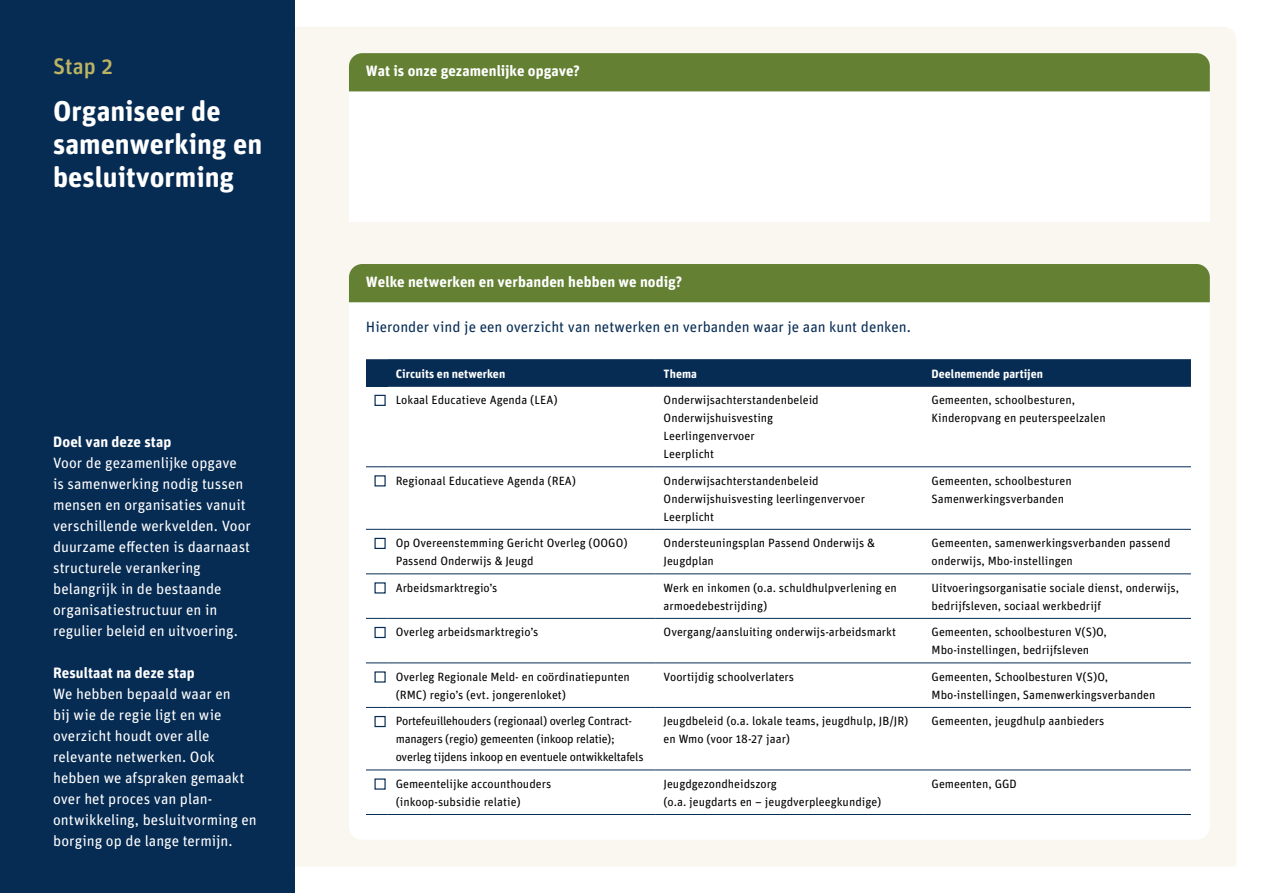
<style>
.page{position:relative;width:1263px;height:893px;background:#fff}
.page>*{position:absolute;margin:0;border:0;box-sizing:border-box;transform-origin:0 0}
.titels{font:700 28.5px/33px "Unit Rounded Pro";color:#fff}
.titels-2{font:500 22.5px "Unit Rounded Pro";color:#bcb462}
.platte_tekst{font:15px/21px "Unit Rounded Pro";color:#fff}
.platte_tekst-2{font:15px "Unit Rounded Pro";color:#072c54}
.platte_tekst-3{font:700 15px "Unit Rounded Pro";letter-spacing:.005em;color:#fff}
.t1{font:12px/18px "Unit Rounded Pro";color:#000}
.t2{font:12px/18px "Unit Rounded Pro";letter-spacing:-.02em;color:#000}
.t3{font:700 12px "Unit Rounded Pro";color:#fff}
.s1{font-weight:700}
</style>
<div class="page">
<div style="left:295px;top:27px;width:941px;height:839px;background:#f9f7f0"></div>
<div style="left:0;top:0;width:295px;height:893px;background:#072c54"></div>
<div style="left:349px;top:70px;width:861px;height:152px;background:#fff"></div>
<div style="left:349px;top:281px;width:861px;height:559px;background:#fff;border-radius:13px"></div>
<div style="left:349px;top:53px;width:861px;height:38px;background:#648033"></div>
<div style="left:349px;top:264px;width:861px;height:38px;background:#648033"></div>
<div style="left:366px;top:359px;width:825px;height:28px;background:#072c54"></div>
<hr style="left:387px;top:386px;width:268px;height:1px;background:#072c54">
<hr style="left:655px;top:386px;width:268px;height:1px;background:#072c54">
<hr style="left:923px;top:386px;width:268px;height:1px;background:#072c54">
<svg style="left:366px;top:466px;width:21px;height:1px"></svg>
<hr style="left:387px;top:466px;width:268px;height:1px;background:#072c54">
<hr style="left:655px;top:466px;width:268px;height:1px;background:#072c54">
<hr style="left:923px;top:466px;width:268px;height:1px;background:#072c54">
<svg style="left:366px;top:529px;width:21px;height:1px"></svg>
<hr style="left:387px;top:529px;width:268px;height:1px;background:#072c54">
<hr style="left:655px;top:529px;width:268px;height:1px;background:#072c54">
<hr style="left:923px;top:529px;width:268px;height:1px;background:#072c54">
<svg style="left:366px;top:573px;width:21px;height:1px"></svg>
<hr style="left:387px;top:573px;width:268px;height:1px;background:#072c54">
<hr style="left:655px;top:573px;width:268px;height:1px;background:#072c54">
<hr style="left:923px;top:573px;width:268px;height:1px;background:#072c54">
<svg style="left:366px;top:618px;width:21px;height:1px"></svg>
<hr style="left:387px;top:618px;width:268px;height:1px;background:#072c54">
<hr style="left:655px;top:618px;width:268px;height:1px;background:#072c54">
<hr style="left:923px;top:618px;width:268px;height:1px;background:#072c54">
<svg style="left:366px;top:662px;width:21px;height:1px"></svg>
<hr style="left:387px;top:662px;width:268px;height:1px;background:#072c54">
<hr style="left:655px;top:662px;width:268px;height:1px;background:#072c54">
<hr style="left:923px;top:662px;width:268px;height:1px;background:#072c54">
<svg style="left:366px;top:707px;width:21px;height:1px"></svg>
<hr style="left:387px;top:707px;width:268px;height:1px;background:#072c54">
<hr style="left:655px;top:707px;width:268px;height:1px;background:#072c54">
<hr style="left:923px;top:707px;width:268px;height:1px;background:#072c54">
<svg style="left:366px;top:770px;width:21px;height:1px"></svg>
<hr style="left:387px;top:770px;width:268px;height:1px;background:#072c54">
<hr style="left:655px;top:770px;width:268px;height:1px;background:#072c54">
<hr style="left:923px;top:770px;width:268px;height:1px;background:#072c54">
<svg style="left:366px;top:814px;width:21px;height:1px"></svg>
<hr style="left:387px;top:814px;width:268px;height:1px;background:#072c54">
<hr style="left:655px;top:814px;width:268px;height:1px;background:#072c54">
<hr style="left:923px;top:814px;width:268px;height:1px;background:#072c54">
<div style="left:374px;top:395px;width:12px;height:11px;border:1px solid #072c54"></div>
<div style="left:374px;top:538px;width:12px;height:11px;border:1px solid #072c54"></div>
<div style="left:374px;top:627px;width:12px;height:11px;border:1px solid #072c54"></div>
<div style="left:374px;top:716px;width:12px;height:11px;border:1px solid #072c54"></div>
<p class="titels-2" style="left:53px;top:51px;width:61px">Stap 2</p>
<p class="titels" style="left:53px;top:93px;width:211px">Organiseer de samenwerking en besluitvorming</p>
<p class="platte_tekst" style="left:53px;top:430px;width:199px"><span class="s1">Doel van deze stap<br></span>Voor de gezamenlijke opgave is samenwerking nodig tussen mensen en organisaties vanuit verschillende werkvelden. Voor duurzame effecten is daarnaast structurele verankering belangrijk in de bestaande organisatiestructuur en in regulier beleid en uitvoering.</p>
<p class="platte_tekst" style="left:53px;top:661px;width:205px"><span class="s1">Resultaat na deze stap<br></span>We hebben bepaald waar en<br>bij wie de regie ligt en wie overzicht houdt over alle relevante netwerken. Ook hebben we afspraken gemaakt over het proces van plan&shy;ontwikkeling, besluitvorming en borging op de lange termijn.</p>
<p class="platte_tekst-3" style="left:366px;top:61px;width:215px">Wat is onze gezamenlijke opgave?</p>
<p class="platte_tekst-3" style="left:366px;top:271px;width:318px">Welke netwerken en verbanden hebben we nodig?</p>
<p class="platte_tekst-2" style="left:366px;top:317px;width:546px">Hieronder vind je een overzicht van netwerken en verbanden waar je aan kunt denken.</p>
<p class="t3" style="left:396px;top:365px;width:111px">Circuits en netwerken</p>
<p class="t3" style="left:664px;top:365px;width:35px">Thema</p>
<p class="t3" style="left:931px;top:365px;width:113px">Deelnemende partijen</p>
<p class="t1" style="left:396px;top:391px;width:163px">Lokaal Educatieve Agenda (LEA)</p>
<p class="t1" style="left:664px;top:391px;width:157px">Onderwijsachterstandenbeleid<br>Onderwijshuisvesting</p>
<p class="t1" style="left:664px;top:427px;width:93px">Leerlingenvervoer</p>
<p class="t1" style="left:664px;top:445px;width:52px">Leerplicht</p>
<p class="t1" style="left:931px;top:391px;width:176px">Gemeenten, schoolbesturen,<br>Kinderopvang en peuterspeelzalen</p>
<p class="t1" style="left:396px;top:471px;width:182px">Regionaal Educatieve Agenda (REA)</p>
<p class="t1" style="left:664px;top:471px;width:157px">Onderwijsachterstandenbeleid</p>
<p class="t1" style="left:664px;top:489px;width:203px">Onderwijshuisvesting leerlingenvervoer</p>
<p class="t1" style="left:664px;top:507px;width:52px">Leerplicht</p>
<p class="t1" style="left:931px;top:471px;width:142px">Gemeenten, schoolbesturen</p>
<p class="t1" style="left:931px;top:489px;width:134px">Samenwerkingsverbanden</p>
<p class="t1" style="left:396px;top:534px;width:233px">Op Overeenstemming Gericht Overleg (OOGO)<br>Passend Onderwijs &amp; Jeugd</p>
<p class="t1" style="left:664px;top:534px;width:213px">Ondersteuningsplan Passend Onderwijs &amp;<br>Jeugdplan</p>
<p class="t1" style="left:931px;top:534px;width:241px">Gemeenten, samenwerkingsverbanden passend onderwijs, Mbo-instellingen</p>
<p class="t1" style="left:396px;top:578px;width:103px">Arbeidsmarktregio’s</p>
<p class="t1" style="left:664px;top:578px;width:235px">Werk en inkomen (o.a. schuldhulpverlening en armoedebestrijding)</p>
<p class="t1" style="left:931px;top:578px;width:249px">Uitvoeringsorganisatie sociale dienst, onderwijs, bedrijfsleven, sociaal werkbedrijf</p>
<p class="t1" style="left:396px;top:623px;width:144px">Overleg arbeidsmarktregio’s</p>
<p class="t1" style="left:664px;top:623px;width:234px">Overgang/aansluiting onderwijs-arbeidsmarkt</p>
<p class="t1" style="left:931px;top:623px;width:177px">Gemeenten, schoolbesturen V(S)O,<br>Mbo-instellingen, bedrijfsleven</p>
<p class="t1" style="left:396px;top:667px;width:236px">Overleg Regionale Meld- en coördinatiepunten (RMC) regio’s (evt. jongerenloket)</p>
<p class="t1" style="left:664px;top:667px;width:132px">Voortijdig schoolverlaters</p>
<p class="t1" style="left:931px;top:667px;width:225px">Gemeenten, Schoolbesturen V(S)O,<br>Mbo-instellingen, Samenwerkingsverbanden</p>
<p class="t2" style="left:396px;top:712px;width:249px">Portefeuillehouders (regionaal) overleg Contract&shy;managers (regio) gemeenten (inkoop relatie); overleg tijdens inkoop en eventuele ontwikkeltafels</p>
<p class="t1" style="left:664px;top:712px;width:246px">Jeugdbeleid (o.a. lokale teams, jeugdhulp, JB/JR) en Wmo (voor 18-27 jaar)</p>
<p class="t1" style="left:931px;top:712px;width:174px">Gemeenten, jeugdhulp aanbieders</p>
<p class="t1" style="left:396px;top:774px;width:157px">Gemeentelijke accounthouders (inkoop-subsidie relatie)</p>
<p class="t1" style="left:664px;top:774px;width:115px">Jeugdgezondheidszorg</p>
<p class="t1" style="left:931px;top:774px;width:87px">Gemeenten, GGD</p>
<p class="t1" style="left:664px;top:792px;width:219px">(o.a. jeugdarts en – jeugdverpleegkundige)</p>
</div>
